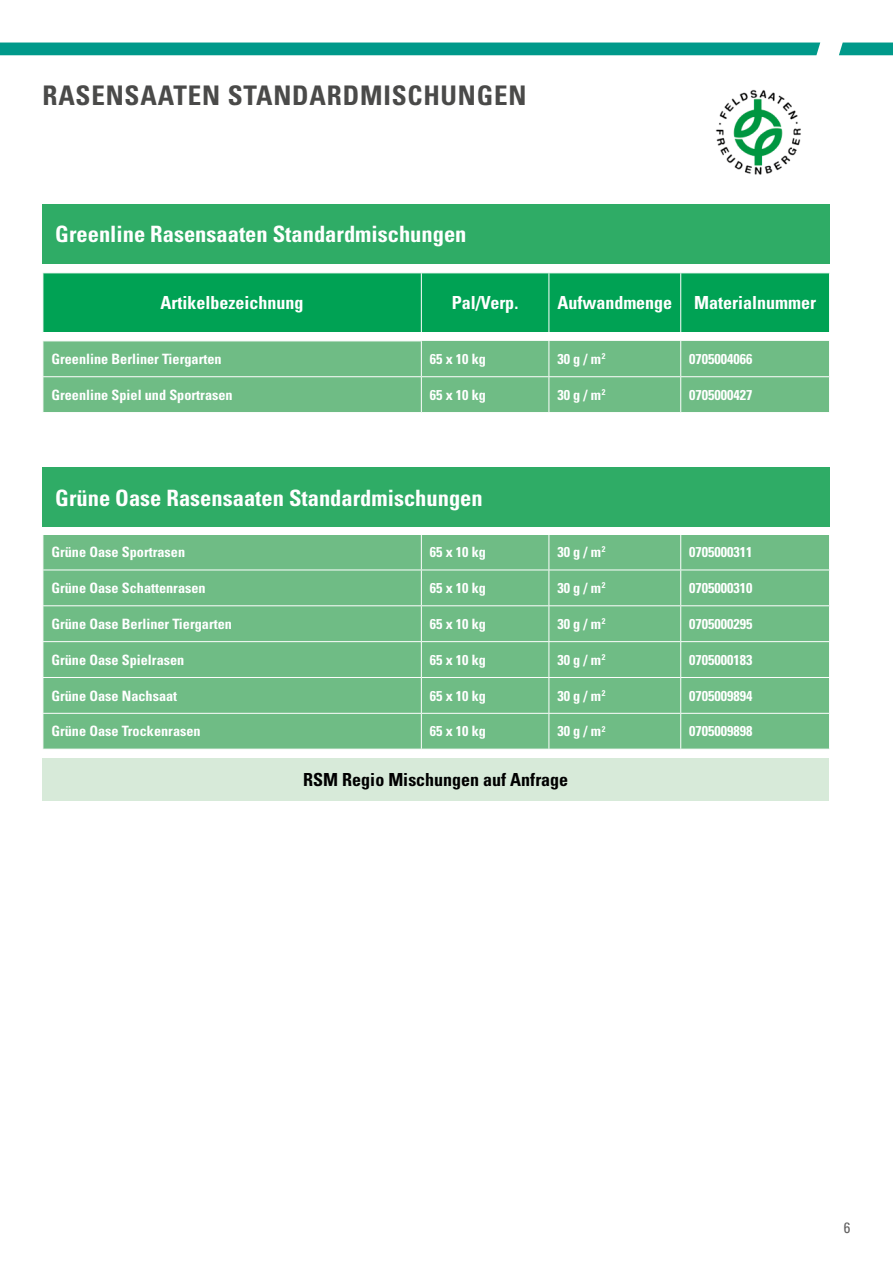
<style>
.page{position:relative;width:893px;height:1263px;background:#fff}
.page>*{position:absolute;margin:0;border:0;box-sizing:border-box;transform-origin:0 0}
.t1{font:700 condensed 27px "Univers LT Std";letter-spacing:.03em;color:#4a4a49}
.t2{font:700 condensed 22.5px "Univers LT Std";color:#fff}
.t3{font:700 condensed 18px "Univers LT Std";color:#fff}
.t4{font:700 condensed 18px "Univers LT Std";color:#000}
.t5{font:condensed 15px "Univers LT Std";color:#646363}
.t6{font:700 condensed 14.25px "Univers LT Std";color:#fff}
</style>
<div class="page">
<div style="left:0;top:43px;width:893px;height:12px;background:#00998a"></div>
<div style="left:44px;top:535px;width:785px;height:214px;background:#6fbc85"></div>
<hr style="left:43px;top:570px;width:378px;height:1px;background:#fff">
<hr style="left:421px;top:570px;width:128px;height:1px;background:#fff">
<hr style="left:549px;top:570px;width:132px;height:1px;background:#fff">
<hr style="left:681px;top:570px;width:149px;height:1px;background:#fff">
<hr style="left:680px;top:534px;width:1px;height:36px;background:#fff">
<hr style="left:549px;top:534px;width:1px;height:36px;background:#fff">
<hr style="left:680px;top:606px;width:1px;height:35px;background:#fff">
<hr style="left:549px;top:606px;width:1px;height:35px;background:#fff">
<hr style="left:549px;top:570px;width:1px;height:35px;background:#fff">
<hr style="left:680px;top:570px;width:1px;height:35px;background:#fff">
<hr style="left:680px;top:642px;width:1px;height:35px;background:#fff">
<hr style="left:549px;top:642px;width:1px;height:35px;background:#fff">
<hr style="left:43px;top:605px;width:378px;height:1px;background:#fff">
<hr style="left:421px;top:605px;width:128px;height:1px;background:#fff">
<hr style="left:549px;top:605px;width:132px;height:1px;background:#fff">
<hr style="left:681px;top:605px;width:149px;height:1px;background:#fff">
<hr style="left:549px;top:678px;width:1px;height:35px;background:#fff">
<hr style="left:43px;top:641px;width:378px;height:1px;background:#fff">
<hr style="left:421px;top:641px;width:128px;height:1px;background:#fff">
<hr style="left:549px;top:641px;width:132px;height:1px;background:#fff">
<hr style="left:681px;top:641px;width:149px;height:1px;background:#fff">
<hr style="left:680px;top:678px;width:1px;height:35px;background:#fff">
<hr style="left:43px;top:677px;width:378px;height:1px;background:#fff">
<hr style="left:421px;top:677px;width:128px;height:1px;background:#fff">
<hr style="left:549px;top:677px;width:132px;height:1px;background:#fff">
<hr style="left:681px;top:677px;width:149px;height:1px;background:#fff">
<hr style="left:43px;top:713px;width:378px;height:1px;background:#fff">
<hr style="left:421px;top:713px;width:128px;height:1px;background:#fff">
<hr style="left:549px;top:713px;width:132px;height:1px;background:#fff">
<hr style="left:681px;top:713px;width:149px;height:1px;background:#fff">
<hr style="left:549px;top:714px;width:1px;height:35px;background:#fff">
<hr style="left:680px;top:714px;width:1px;height:35px;background:#fff">
<hr style="left:421px;top:534px;width:1px;height:36px;background:#fff">
<hr style="left:421px;top:570px;width:1px;height:35px;background:#fff">
<hr style="left:421px;top:606px;width:1px;height:35px;background:#fff">
<hr style="left:421px;top:642px;width:1px;height:35px;background:#fff">
<hr style="left:421px;top:678px;width:1px;height:35px;background:#fff">
<hr style="left:421px;top:714px;width:1px;height:35px;background:#fff">
<div style="left:43px;top:468px;width:787px;height:59px;background:#2fac66"></div>
<div style="left:44px;top:273px;width:785px;height:59px;background:#00a254"></div>
<div style="left:44px;top:341px;width:785px;height:71px;background:#6fbc85"></div>
<hr style="left:421px;top:273px;width:1px;height:59px;background:#fff">
<hr style="left:43px;top:376px;width:378px;height:1px;background:#fff">
<hr style="left:421px;top:376px;width:128px;height:1px;background:#fff">
<hr style="left:549px;top:376px;width:132px;height:1px;background:#fff">
<hr style="left:681px;top:376px;width:149px;height:1px;background:#fff">
<hr style="left:549px;top:273px;width:1px;height:59px;background:#fff">
<hr style="left:680px;top:273px;width:1px;height:59px;background:#fff">
<hr style="left:680px;top:341px;width:1px;height:35px;background:#fff">
<hr style="left:549px;top:341px;width:1px;height:35px;background:#fff">
<hr style="left:549px;top:377px;width:1px;height:35px;background:#fff">
<hr style="left:680px;top:377px;width:1px;height:35px;background:#fff">
<hr style="left:421px;top:341px;width:1px;height:35px;background:#fff">
<hr style="left:421px;top:377px;width:1px;height:35px;background:#fff">
<div style="left:43px;top:204px;width:787px;height:60px;background:#2fac66"></div>
<div style="left:43px;top:758px;width:786px;height:42px;background:#d7ead9"></div>
<img style="left:715px;top:89px;width:86px;height:86px">
<h1 class="t1" style="left:43px;top:78px;width:485px">RASENSAATEN STANDARDMISCHUNGEN</h1>
<h2 class="t2" style="left:55px;top:220px;width:413px">Greenline Rasensaaten Standardmischungen</h2>
<p class="t3" style="left:161px;top:292px;width:145px">Artikelbezeichnung</p>
<p class="t3" style="left:452px;top:292px;width:68px">Pal/Verp.</p>
<p class="t3" style="left:557px;top:292px;width:260px">Aufwandmenge Materialnummer</p>
<p class="t6" style="left:51px;top:350px;width:172px">Greenline Berliner Tiergarten</p>
<p class="t6" style="left:430px;top:350px;width:58px">65 x 10 kg</p>
<p class="t6" style="left:557px;top:350px;width:49px">30 g / m<sup>2</sup></p>
<p class="t6" style="left:689px;top:350px;width:65px">0705004066</p>
<p class="t6" style="left:51px;top:386px;width:183px">Greenline Spiel und Sportrasen</p>
<p class="t6" style="left:430px;top:386px;width:58px">65 x 10 kg</p>
<p class="t6" style="left:557px;top:386px;width:49px">30 g / m<sup>2</sup></p>
<p class="t6" style="left:689px;top:386px;width:65px">0705000427</p>
<h2 class="t2" style="left:55px;top:484px;width:429px">Grüne Oase Rasensaaten Standardmischungen</h2>
<p class="t6" style="left:51px;top:543px;width:135px">Grüne Oase Sportrasen</p>
<p class="t6" style="left:430px;top:543px;width:58px">65 x 10 kg</p>
<p class="t6" style="left:557px;top:543px;width:49px">30 g / m<sup>2</sup></p>
<p class="t6" style="left:689px;top:543px;width:65px">0705000311</p>
<p class="t6" style="left:51px;top:579px;width:156px">Grüne Oase Schattenrasen</p>
<p class="t6" style="left:430px;top:579px;width:58px">65 x 10 kg</p>
<p class="t6" style="left:557px;top:579px;width:49px">30 g / m<sup>2</sup></p>
<p class="t6" style="left:689px;top:579px;width:65px">0705000310</p>
<p class="t6" style="left:51px;top:615px;width:182px">Grüne Oase Berliner Tiergarten</p>
<p class="t6" style="left:430px;top:615px;width:58px">65 x 10 kg</p>
<p class="t6" style="left:557px;top:615px;width:49px">30 g / m<sup>2</sup></p>
<p class="t6" style="left:689px;top:615px;width:65px">0705000295</p>
<p class="t6" style="left:51px;top:651px;width:134px">Grüne Oase Spielrasen</p>
<p class="t6" style="left:430px;top:651px;width:58px">65 x 10 kg</p>
<p class="t6" style="left:557px;top:651px;width:49px">30 g / m<sup>2</sup></p>
<p class="t6" style="left:689px;top:651px;width:65px">0705000183</p>
<p class="t6" style="left:51px;top:687px;width:127px">Grüne Oase Nachsaat</p>
<p class="t6" style="left:430px;top:687px;width:58px">65 x 10 kg</p>
<p class="t6" style="left:557px;top:687px;width:49px">30 g / m<sup>2</sup></p>
<p class="t6" style="left:689px;top:687px;width:65px">0705009894</p>
<p class="t6" style="left:51px;top:722px;width:151px">Grüne Oase Trockenrasen</p>
<p class="t6" style="left:430px;top:722px;width:58px">65 x 10 kg</p>
<p class="t6" style="left:557px;top:722px;width:49px">30 g / m<sup>2</sup></p>
<p class="t6" style="left:689px;top:722px;width:65px">0705009898</p>
<p class="t4" style="left:303px;top:768px;width:266px">RSM Regio Mischungen auf Anfrage</p>
<p class="t5" style="left:844px;top:1218px;width:8px">6</p>
</div>
